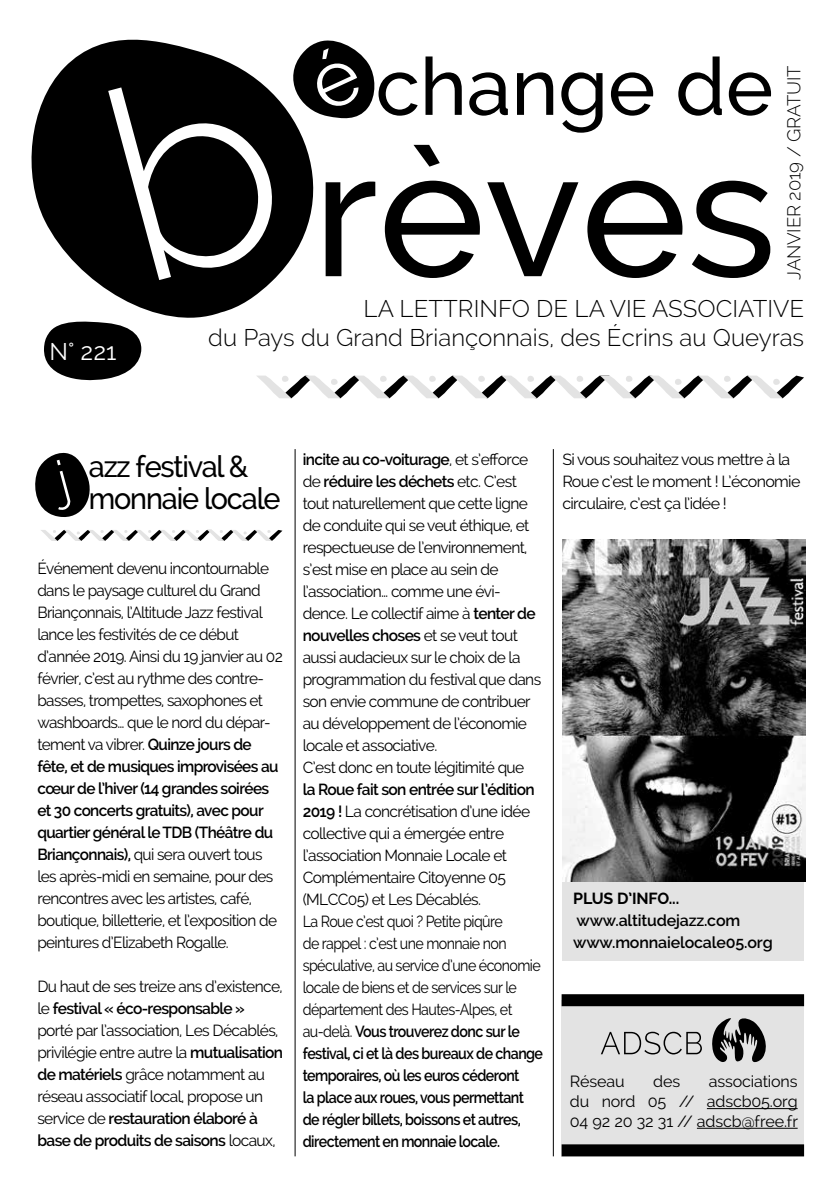
<style>
.page{position:relative;width:840px;height:1191px;background:#fff}
.page>*{position:absolute;margin:0;border:0;box-sizing:border-box;transform-origin:0 0}
.t1{font:500 179.8px "Raleway";color:#000}
.t2{font:500 80px "Raleway";color:#000}
.t3{font:500 30px/32px "Raleway";letter-spacing:-.04em;color:#000;scale:.96 1}
.t4{font:300 24px/28.8px "Raleway";color:#000;text-align:right}
.t5{font:24px "Raleway";color:#fff}
.t6{font:300 18.4px "Raleway";letter-spacing:-.01em;color:#000}
.t7{font:16px/22px "Raleway";letter-spacing:-.04em;color:#000}
.t8{font:16px/22px "Raleway";letter-spacing:-.04em;color:#000;scale:.96 1}
.t9{font:600 16px/22px "Raleway";letter-spacing:-.01em;color:#000}
.t10{font:700 16px "Raleway";letter-spacing:-.01em;color:#000}
.s1{font-weight:600}
</style>
<div class="page">
<div style="left:561px;top:1000px;width:242px;height:156px;background:#e3e3e3"></div>
<svg style="left:44px;top:335px;width:97px;height:46px;background:#272727"></svg>
<div style="left:561px;top:1144px;width:242px;height:12px;background:#000"></div>
<div style="left:561px;top:994px;width:242px;height:12px;background:#000"></div>
<svg style="left:712px;top:1018px;width:54px;height:45px"></svg>
<svg style="left:601px;top:1031px;width:100px;height:23px"></svg>
<svg style="left:31px;top:42px;width:242px;height:293px;fill:#000"></svg>
<svg style="left:108px;top:39px;width:267px;height:241px"></svg>
<hr style="left:552px;top:449px;width:1px;height:707px;background:#000">
<hr style="left:294px;top:449px;width:1px;height:707px;background:#000">
<svg style="left:41px;top:529px;width:241px;height:12px"></svg>
<hr style="left:706px;top:1108px;width:91px;height:1px;background:#000">
<hr style="left:696px;top:1127px;width:101px;height:1px;background:#000">
<div style="left:562px;top:879px;width:241px;height:82px;background:#e3e3e3"></div>
<img style="left:562px;top:539px;width:242px;height:342px">
<svg style="left:257px;top:375px;width:546px;height:23px"></svg>
<svg style="left:35px;top:452px;width:55px;height:65px"></svg>
<h3 class="t5" style="left:49px;top:337px;width:68px">N° 221</h3>
<h2 class="t2" style="left:375px;top:40px;width:399px">change de</h2>
<p class="t6" style="left:782px;top:280px;width:216px;rotate:-90deg">JANVIER 2019 / GRATUIT</p>
<h1 class="t1" style="left:313px;top:109px;width:464px">rèves</h1>
<h3 class="t4" style="left:208px;top:294px;width:597px">LA LETTRINFO DE LA VIE ASSOCIATIVE<br>du Pays du Grand Briançonnais, des Écrins au Queyras</h3>
<h3 class="t3" style="left:89px;top:450px;width:201px">azz festival &amp; monnaie locale</h3>
<p class="t8" style="left:37px;top:557px;width:257px">Événement devenu incontournable dans le paysage culturel du Grand Briançonnais, l’Altitude Jazz festival lance les festivités de ce début d’année 2019. Ainsi du 19 janvier au 02 février, c’est au rythme des contre&shy;basses, trompettes, saxophones et washboards… que le nord du dépar&shy;tement va vibrer. <span class="s1">Quinze jours de fête, et de musiques improvisées au cœur de l’hiver (14 grandes soirées et 30 concerts gratuits), avec pour quartier général le TDB (Théâtre du Briançonnais),</span> qui sera ouvert tous les après-midi en semaine, pour des rencontres avec les artistes, café, boutique, billetterie, et l’exposition de peintures d’Elizabeth Rogalle.</p>
<p class="t7" style="left:37px;top:975px;width:247px">Du haut de ses treize ans d’existence, le <span class="s1">festival « éco-responsable » </span>porté par l’association, Les Décablés, privilégie entre autre la <span class="s1">mutualisation de matériels</span> grâce notamment au réseau associatif local, propose un service de <span class="s1">restauration élaboré à base de produits de saisons</span> locaux,</p>
<p class="t7" style="left:302px;top:448px;width:240px"><span class="s1">incite au co-voiturage</span>, et s’efforce de <span class="s1">réduire les déchets</span> etc. C’est tout naturellement que cette ligne de conduite qui se veut éthique, et respectueuse de l’environnement, s’est mise en place au sein de l’association… comme une évi&shy;dence. Le collectif aime à <span class="s1">tenter de nouvelles choses</span> et se veut tout aussi audacieux sur le choix de la programmation du festival que dans son envie commune de contribuer au développement de l’économie locale et associative.<br>C’est donc en toute légitimité que</p>
<p class="t7" style="left:302px;top:778px;width:242px"><span class="s1">la Roue fait son entrée sur l’édition 2019 !</span> La concrétisation d’une idée collective qui a émergée entre l’association Monnaie Locale et Complémentaire Citoyenne 05 (MLCC05) et Les Décablés.<br>La Roue c’est quoi ? Petite piqûre<br>de rappel : c’est une monnaie non spéculative, au service d’une économie locale de biens et de services sur le département des Hautes-Alpes, et au-delà. <span class="s1">Vous trouverez donc sur le festival, ci et là des bureaux de change temporaires, où les euros céderont<br>la place aux roues, vous permettant de régler billets, boissons et autres, directement en monnaie locale.</span></p>
<p class="t7" style="left:562px;top:448px;width:239px">Si vous souhaitez vous mettre à la<br>Roue c’est le moment ! L’économie circulaire, c’est ça l’idée !</p>
<p class="t10" style="left:573px;top:889px;width:107px">PLUS D’INFO...</p>
<p class="t9" style="left:573px;top:909px;width:201px">www.altitudejazz.com www.monnaielocale05.org</p>
<p class="t7" style="left:569px;top:1071px;width:229px;line-height:19.6px;text-align:justify;text-indent:139px">associations du nord 05 // adscb05.org 04 92 20 32 31 // adscb@free.fr</p>
<p class="t7" style="left:569px;top:1070px;width:56px">Réseau</p>
<p class="t7" style="left:653px;top:1070px;width:28px">des</p>
</div>
